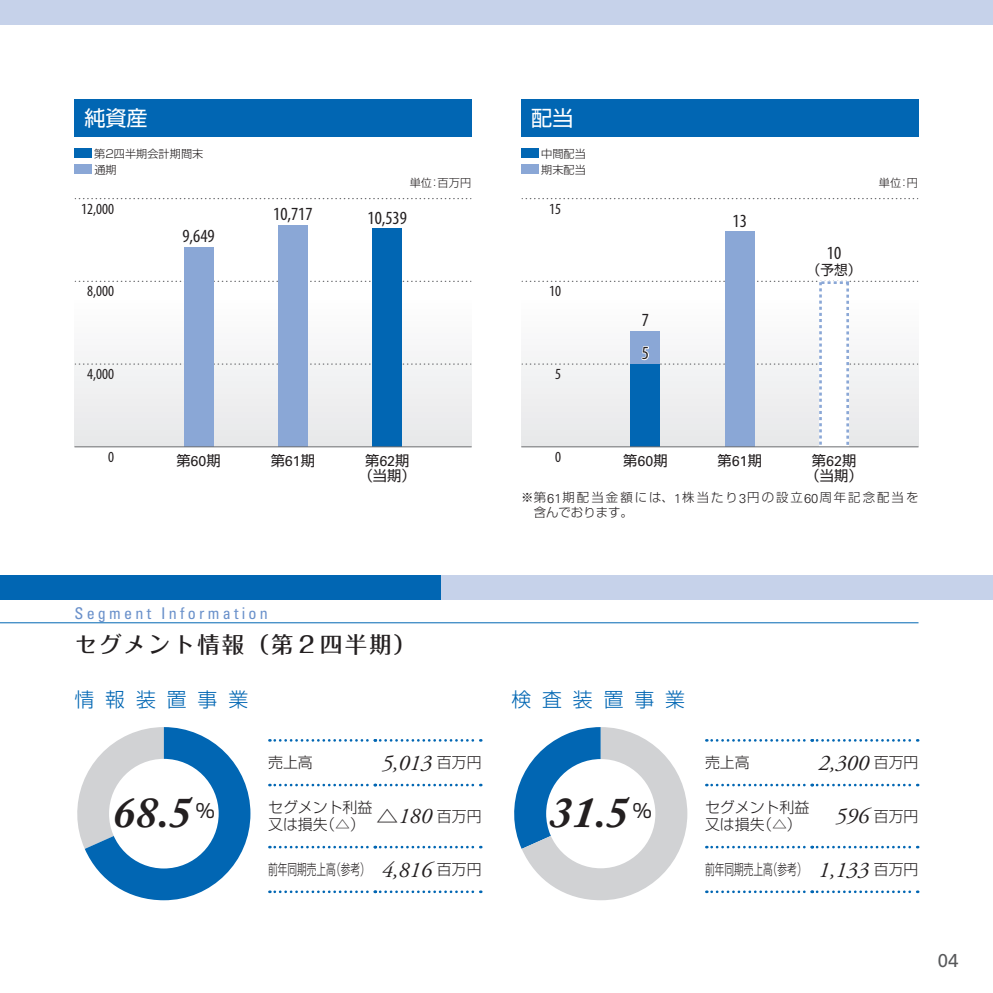
<style>
.page{position:relative;width:993px;height:993px;background:#fff}
.page>*{position:absolute;margin:0;border:0;box-sizing:border-box;transform-origin:0 0}
.t1{font:italic 700 44.62px "Adobe Caslon Pro";color:#231f20}
.t2{font:italic 22.4px "Adobe Garamond Pro";color:#231f20}
.t3{font:500 22.4px "Folk Pro";letter-spacing:.1em;color:#231f20}
.t4{font:21px "Shin Go Pr 5";color:#fff}
.t5{font:300 19.78px "Shin Go Pr 5";letter-spacing:.55em;color:#0166b3}
.t6{font:18.9px "Shin Go Pr 5";color:#231f20}
.t7{font:condensed 18.55px/33.1px "Myriad Pro";color:#231f20}
.t8{font:18.55px "Univers LT Std";color:#57585a}
.t9{font:condensed 16.1px "Univers LT Std";letter-spacing:.2em;color:#6990ca}
.t10{font:condensed 15.58px "Myriad Pro";color:#231f20}
.t11{font:300 14.88px/17.3px "Shin Go Pr 5";color:#231f20}
.t12{font:300 14.88px "Shin Go Pr 5";color:#231f20;scale:.65 1}
.t13{font:14.17px/15.6px "Shin Go Pr 5";color:#231f20;text-align:center}
.t14{font:13.65px "Shin Go Pr 5";color:#231f20}
.t15{font:300 12.42px/14.9px "Shin Go Pr 5";letter-spacing:.165em;color:#231f20}
.t16{font:300 11.2px/16.1px "Shin Go Pr 5";color:#231f20}
.s1{font-family:"Univers LT Std"}
.s2{font-family:"Univers LT Std";font-size:12.95px}
.s3{font-family:"Shin Go Pr 5";font-weight:300;font-style:normal;font-size:14.88px}
.s4{font-family:"Adobe Garamond Pro";font-weight:400;font-style:italic;font-size:22.4px}
</style>
<div class="page">
<svg style="left:269px;top:739px;width:212px;height:2px"></svg>
<svg style="left:269px;top:783px;width:212px;height:3px"></svg>
<svg style="left:269px;top:845px;width:212px;height:3px"></svg>
<svg style="left:269px;top:890px;width:212px;height:2px"></svg>
<svg style="left:706px;top:739px;width:211px;height:2px"></svg>
<svg style="left:706px;top:783px;width:211px;height:3px"></svg>
<svg style="left:706px;top:845px;width:211px;height:3px"></svg>
<svg style="left:706px;top:890px;width:211px;height:2px"></svg>
<svg style="left:77px;top:727px;width:173px;height:172px"></svg>
<div style="left:109px;top:758px;width:109px;height:110px;background:#fff;border-radius:50%"></div>
<svg style="left:514px;top:727px;width:173px;height:172px"></svg>
<div style="left:546px;top:758px;width:109px;height:110px;background:#fff;border-radius:50%"></div>
<div style="left:74px;top:298px;width:397px;height:148px;background:#f2f3f4"></div>
<svg style="left:75px;top:363px;width:396px;height:1px"></svg>
<svg style="left:75px;top:198px;width:396px;height:1px"></svg>
<svg style="left:75px;top:280px;width:396px;height:2px"></svg>
<div style="left:184px;top:247px;width:29px;height:199px;background:#8aa7d6"></div>
<div style="left:278px;top:225px;width:30px;height:221px;background:#8aa7d6"></div>
<div style="left:372px;top:229px;width:30px;height:217px;background:#0166b3"></div>
<hr style="left:74px;top:446px;width:397px;height:1px;background:#6c6d70">
<div style="left:74px;top:148px;width:18px;height:10px;background:#0166b3"></div>
<div style="left:74px;top:164px;width:18px;height:10px;background:#8aa7d6"></div>
<div style="left:74px;top:99px;width:397px;height:37px;background:#0166b3"></div>
<svg style="left:522px;top:198px;width:396px;height:1px"></svg>
<div style="left:724px;top:231px;width:30px;height:215px;background:#8aa7d6"></div>
<svg style="left:522px;top:280px;width:396px;height:168px"></svg>
<svg style="left:814px;top:447px;width:38px;height:1px"></svg>
<hr style="left:521px;top:446px;width:397px;height:1px;background:#6c6d70">
<div style="left:521px;top:148px;width:17px;height:10px;background:#0166b3"></div>
<div style="left:521px;top:164px;width:17px;height:10px;background:#8aa7d6"></div>
<div style="left:521px;top:99px;width:397px;height:37px;background:#0166b3"></div>
<div style="left:0;top:575px;width:441px;height:25px;background:#0166b3"></div>
<div style="left:441px;top:575px;width:551px;height:25px;background:#c6d2ea"></div>
<hr style="left:0;top:622px;width:918px;height:1px;background:#0166b3">
<div style="left:0;top:0;width:992px;height:25px;background:#c6d2ea"></div>
<h3 class="t4" style="left:84px;top:101px;width:65px">純資産</h3>
<h3 class="t4" style="left:531px;top:101px;width:44px">配当</h3>
<p class="t16" style="left:94px;top:144px;width:110px">第2四半期会計期間末通期</p>
<p class="t16" style="left:541px;top:144px;width:46px">中間配当期末配当</p>
<p class="t16" style="left:409px;top:174px;width:63px">単位：百万円</p>
<p class="t16" style="left:878px;top:174px;width:41px">単位：円</p>
<p class="t10" style="left:81px;top:199px;width:34px">12,000</p>
<p class="t7" style="left:273px;top:197px;width:41px">10,717</p>
<p class="t7" style="left:367px;top:201px;width:41px">10,539</p>
<p class="t10" style="left:549px;top:199px;width:13px">15</p>
<p class="t7" style="left:732px;top:204px;width:16px">13</p>
<p class="t7" style="left:182px;top:219px;width:34px">9,649</p>
<p class="t7" style="left:826px;top:236px;width:16px">10</p>
<p class="t14" style="left:806px;top:259px;width:56px">（予想）</p>
<p class="t10" style="left:87px;top:281px;width:28px">8,000</p>
<p class="t10" style="left:549px;top:281px;width:13px">10</p>
<p class="t7" style="left:641px;top:303px;width:9px">7<br>5</p>
<p class="t10" style="left:87px;top:364px;width:28px">4,000</p>
<p class="t10" style="left:555px;top:364px;width:7px">5</p>
<p class="t10" style="left:108px;top:447px;width:7px">0</p>
<p class="t13" style="left:176px;top:451px;width:46px">第<span class="s1">60</span>期</p>
<p class="t13" style="left:270px;top:451px;width:46px">第<span class="s1">61</span>期</p>
<p class="t13" style="left:358px;top:451px;width:59px">第<span class="s1">62</span>期（当期）</p>
<p class="t10" style="left:555px;top:447px;width:7px">0</p>
<p class="t13" style="left:623px;top:451px;width:46px">第<span class="s1">60</span>期</p>
<p class="t13" style="left:717px;top:451px;width:46px">第<span class="s1">61</span>期</p>
<p class="t13" style="left:805px;top:451px;width:59px">第<span class="s1">62</span>期（当期）</p>
<p class="t15" style="left:533px;top:489px;width:386px;text-indent:-12px">※第<span class="s2">61</span>期配当金額には、<span class="s2">1</span>株当たり<span class="s2">3</span>円の設立<span class="s2">60</span>周年記念配当を含んでおります。</p>
<p class="t9" style="left:74px;top:602px;width:195px">Segment Information</p>
<h2 class="t3" style="left:74px;top:625px;width:343px">セグメント情報（第２四半期）</h2>
<h3 class="t5" style="left:74px;top:683px;width:175px">情報装置事業</h3>
<h3 class="t5" style="left:511px;top:683px;width:175px">検査装置事業</h3>
<p class="t11" style="left:268px;top:752px;width:46px">売上高</p>
<h2 class="t2" style="left:381px;top:749px;width:101px">5,013 <span class="s3">百万円</span></h2>
<p class="t11" style="left:268px;top:797px;width:215px">セグメント利益<br>又は損失（△） <sup>△</sup><sup>180</sup> 百万円</p>
<p class="t12" style="left:268px;top:856px;width:330px">前年同期売上高（参考） <span class="s4">4,816</span> 百万円</p>
<h1 class="t1" style="left:113px;top:785px;width:80px">68.5</h1>
<p class="t6" style="left:196px;top:795px;width:20px">％</p>
<h1 class="t1" style="left:550px;top:785px;width:80px">31.5</h1>
<p class="t6" style="left:632px;top:795px;width:20px">％</p>
<p class="t11" style="left:704px;top:752px;width:46px">売上高</p>
<h2 class="t2" style="left:818px;top:749px;width:101px">2,300 <span class="s3">百万円</span></h2>
<p class="t11" style="left:704px;top:797px;width:106px">セグメント利益又は損失（△）</p>
<h2 class="t2" style="left:835px;top:802px;width:85px">596 <span class="s3">百万円</span></h2>
<p class="t12" style="left:704px;top:856px;width:330px">前年同期売上高（参考） <span class="s4">1,133</span> 百万円</p>
<p class="t8" style="left:937px;top:948px;width:22px">04</p>
</div>
